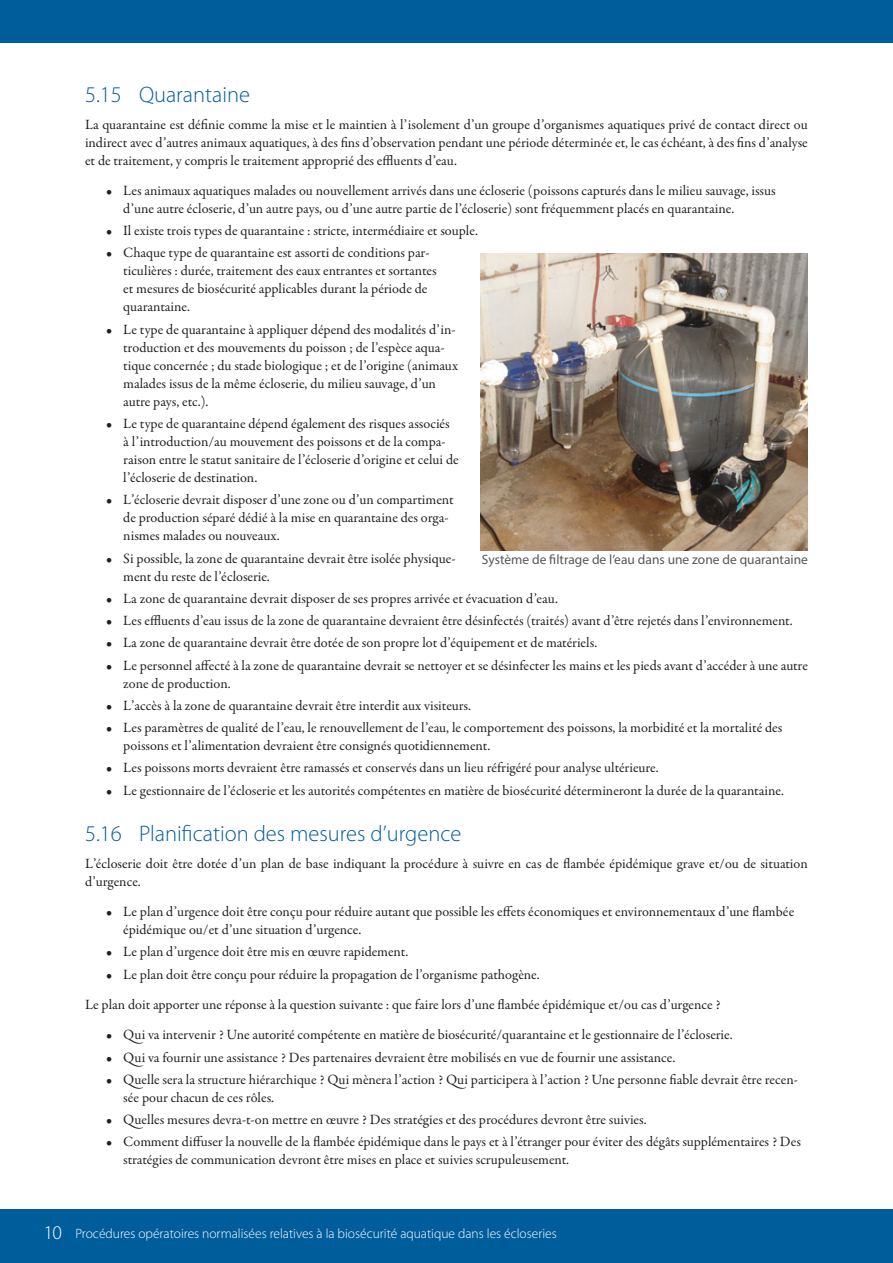
<style>
.page{position:relative;width:893px;height:1263px;background:#fff}
.page>*{position:absolute;margin:0;border:0;box-sizing:border-box;transform-origin:0 0}
.Heading_2{font:300 22.5px "Myriad Pro";color:#005d9c}
.t1{font:14.25px/18px "Garamond Premr Pro";color:#231f20}
.t2{font:300 13.5px "Myriad Pro";color:#fff}
.Table_of_figures{font:13.5px "Myriad Pro";color:#57585a}
.s1{font-size:19.5px}
</style>
<div class="page">
<div style="left:0;top:1209px;width:893px;height:54px;background:#005d9c"></div>
<div style="left:0;top:0;width:893px;height:43px;background:#005d9c"></div>
<img style="left:480px;top:253px;width:328px;height:297px">
<p class="Heading_2" style="left:85px;top:81px;width:167px">5.15 Quarantaine</p>
<p class="t1" style="left:85px;top:116px;width:724px;text-align:justify">La quarantaine est définie comme la mise et le maintien à l’isolement d’un groupe d’organismes aquatiques privé de contact direct ou indirect avec d’autres animaux aquatiques, à des fins d’observation pendant une période déterminée et, le cas échéant, à des fins d’analyse et de traitement, y compris le traitement approprié des effluents d’eau.</p>
<p class="t1" style="left:123px;top:182px;width:654px;text-indent:-17px">• Les animaux aquatiques malades ou nouvellement arrivés dans une écloserie (poissons capturés dans le milieu sauvage, issus d’une autre écloserie, d’un autre pays, ou d’une autre partie de l’écloserie) sont fréquemment placés en quarantaine.</p>
<p class="t1" style="left:106px;top:222px;width:373px">• Il existe trois types de quarantaine : stricte, intermédiaire et souple.</p>
<p class="t1" style="left:123px;top:244px;width:315px;text-indent:-17px">• Chaque type de quarantaine est assorti de conditions par&shy;ticulières : durée, traitement des eaux entrantes et sortantes et mesures de biosécurité applicables durant la période de quarantaine.</p>
<p class="t1" style="left:123px;top:321px;width:336px;text-indent:-17px">• Le type de quarantaine à appliquer dépend des modalités d’in&shy;troduction et des mouvements du poisson ; de l’espèce aqua&shy;tique concernée ; du stade biologique ; et de l’origine (animaux malades issus de la même écloserie, du milieu sauvage, d’un autre pays, etc.).</p>
<p class="t1" style="left:123px;top:415px;width:337px;text-indent:-17px">• Le type de quarantaine dépend également des risques associés à l’introduction/au mouvement des poissons et de la compa&shy;raison entre le statut sanitaire de l’écloserie d’origine et celui de l’écloserie de destination.</p>
<p class="t1" style="left:123px;top:491px;width:332px;text-indent:-17px">• L’écloserie devrait disposer d’une zone ou d’un compartiment de production séparé dédié à la mise en quarantaine des orga&shy;nismes malades ou nouveaux.</p>
<p class="t1" style="left:123px;top:549px;width:334px;text-indent:-17px">• Si possible, la zone de quarantaine devrait être isolée physique&shy;ment du reste de l’écloserie.</p>
<p class="t1" style="left:106px;top:590px;width:453px">• La zone de quarantaine devrait disposer de ses propres arrivée et évacuation d’eau.</p>
<p class="t1" style="left:106px;top:612px;width:688px">• Les effluents d’eau issus de la zone de quarantaine devraient être désinfectés (traités) avant d’être rejetés dans l’environnement.</p>
<p class="t1" style="left:106px;top:634px;width:492px">• La zone de quarantaine devrait être dotée de son propre lot d’équipement et de matériels.</p>
<p class="t1" style="left:123px;top:656px;width:686px;text-indent:-17px">• Le personnel affecté à la zone de quarantaine devrait se nettoyer et se désinfecter les mains et les pieds avant d’accéder à une autre zone de production.</p>
<p class="t1" style="left:106px;top:697px;width:366px">• L’accès à la zone de quarantaine devrait être interdit aux visiteurs.</p>
<p class="t1" style="left:123px;top:719px;width:660px;text-indent:-17px">• Les paramètres de qualité de l’eau, le renouvellement de l’eau, le comportement des poissons, la morbidité et la mortalité des poissons et l’alimentation devraient être consignés quotidiennement.</p>
<p class="t1" style="left:106px;top:759px;width:554px">• Les poissons morts devraient être ramassés et conservés dans un lieu réfrigéré pour analyse ultérieure.</p>
<p class="t1" style="left:106px;top:781px;width:679px">• Le gestionnaire de l’écloserie et les autorités compétentes en matière de biosécurité détermineront la durée de la quarantaine.</p>
<p class="Heading_2" style="left:85px;top:820px;width:378px">5.16 Planification des mesures d’urgence</p>
<p class="t1" style="left:85px;top:855px;width:724px">L’écloserie doit être dotée d’un plan de base indiquant la procédure à suivre en cas de flambée épidémique grave et/ou de situation d’urgence.</p>
<p class="t1" style="left:123px;top:903px;width:672px;text-indent:-17px">• Le plan d’urgence doit être conçu pour réduire autant que possible les effets économiques et environnementaux d’une flambée épidémique ou/et d’une situation d’urgence.</p>
<p class="t1" style="left:106px;top:943px;width:303px">• Le plan d’urgence doit être mis en œuvre rapidement.</p>
<p class="t1" style="left:106px;top:965px;width:435px">• Le plan doit être conçu pour réduire la propagation de l’organisme pathogène.</p>
<p class="t1" style="left:85px;top:996px;width:637px">Le plan doit apporter une réponse à la question suivante : que faire lors d’une flambée épidémique et/ou cas d’urgence ?</p>
<p class="t1" style="left:106px;top:1026px;width:628px">• Qui va intervenir ? Une autorité compétente en matière de biosécurité/quarantaine et le gestionnaire de l’écloserie.</p>
<p class="t1" style="left:106px;top:1048px;width:571px">• Qui va fournir une assistance ? Des partenaires devraient être mobilisés en vue de fournir une assistance.</p>
<p class="t1" style="left:123px;top:1071px;width:676px;text-indent:-17px">• Quelle sera la structure hiérarchique ? Qui mènera l’action ? Qui participera à l’action ? Une personne fiable devrait être recen&shy;sée pour chacun de ces rôles.</p>
<p class="t1" style="left:106px;top:1111px;width:542px">• Quelles mesures devra-t-on mettre en œuvre ? Des stratégies et des procédures devront être suivies.</p>
<p class="t1" style="left:123px;top:1133px;width:679px;text-indent:-17px">• Comment diffuser la nouvelle de la flambée épidémique dans le pays et à l’étranger pour éviter des dégâts supplémentaires ? Des stratégies de communication devront être mises en place et suivies scrupuleusement.</p>
<p class="Table_of_figures" style="left:482px;top:551px;width:328px">Système de filtrage de l’eau dans une zone de quarantaine</p>
<p class="t2" style="left:44px;top:1225px;width:514px"><span class="s1">10</span> Procédures opératoires normalisées relatives à la biosécurité aquatique dans les écloseries</p>
</div>
